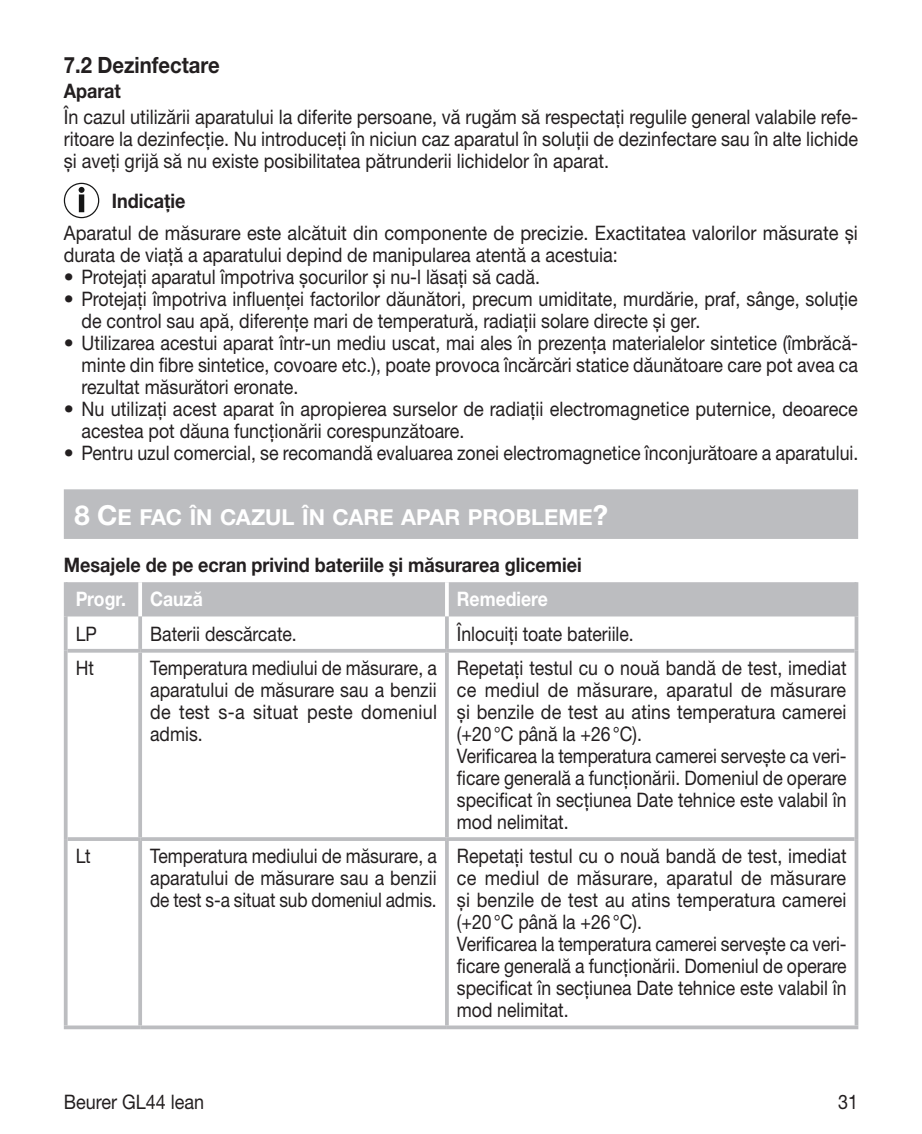
<style>
.page{position:relative;width:922px;height:1134px;background:#fff}
.page>*{position:absolute;margin:0;border:0;box-sizing:border-box;transform-origin:0 0}
.t1{font:700 22.5px "Helvetica Neue LTW1 G";color:#231f20;scale:.9 1}
.t2{font:22px "Helvetica Neue LTW1 G Bd SC800";color:#fff}
.t3{font:20px/22px "Helvetica Neue LTW1 G";color:#231f20}
.t4{font:20px/22px "Helvetica Neue LTW1 G";color:#231f20;scale:.89 1}
.t5{font:20px/22px "Helvetica Neue LTW1 G";color:#231f20;text-align:justify;scale:.9 1}
.t6{font:20px/22px "Helvetica Neue LTW1 G";color:#231f20;text-align:justify;scale:.88 1}
.t7{font:20px/22px "Helvetica Neue LTW1 G";color:#231f20;scale:.91 1}
.t8{font:700 20px "Helvetica Neue LTW1 G";color:#231f20;scale:.9 1}
.t9{font:700 20px "Helvetica Neue LTW1 G";color:#fff;scale:.88 1}
.s1{font-size:27.5px}
</style>
<div class="page">
<div style="left:64px;top:489px;width:793px;height:50px;background:#bcbdc0"></div>
<div style="left:64px;top:183px;width:35px;height:35px;border:1px solid #151616;border-radius:50%"></div>
<div style="left:79px;top:194px;width:5px;height:18px;border:2px solid #151616"></div>
<svg style="left:79px;top:187px;width:5px;height:6px"></svg>
<div style="left:68px;top:582px;width:786px;height:34px;background:#bcbdc0"></div>
<svg style="left:138px;top:582px;width:4px;height:34px"></svg>
<hr style="left:445px;top:582px;width:3px;height:34px;background:#fff">
<svg style="left:64px;top:616px;width:4px;height:35px"></svg>
<svg style="left:854px;top:616px;width:4px;height:35px"></svg>
<svg style="left:64px;top:651px;width:4px;height:188px"></svg>
<svg style="left:854px;top:651px;width:4px;height:188px"></svg>
<svg style="left:64px;top:839px;width:4px;height:186px"></svg>
<svg style="left:854px;top:839px;width:4px;height:186px"></svg>
<svg style="left:138px;top:616px;width:4px;height:33px"></svg>
<hr style="left:445px;top:616px;width:3px;height:33px;background:#bcbdc0">
<svg style="left:68px;top:649px;width:72px;height:4px"></svg>
<svg style="left:140px;top:649px;width:307px;height:4px"></svg>
<svg style="left:138px;top:653px;width:4px;height:184px"></svg>
<svg style="left:447px;top:649px;width:407px;height:4px;background:#c1c2c5"></svg>
<hr style="left:445px;top:653px;width:3px;height:184px;background:#bcbdc0">
<svg style="left:68px;top:837px;width:72px;height:4px"></svg>
<hr style="left:140px;top:837px;width:307px;height:4px;background:#bcbdc0">
<svg style="left:138px;top:841px;width:4px;height:184px"></svg>
<svg style="left:447px;top:837px;width:407px;height:4px;background:#bfc0c3"></svg>
<hr style="left:445px;top:841px;width:3px;height:184px;background:#bcbdc0">
<svg style="left:64px;top:1025px;width:76px;height:4px"></svg>
<svg style="left:140px;top:1025px;width:307px;height:4px"></svg>
<svg style="left:447px;top:1025px;width:411px;height:4px;background:#c4c5c7"></svg>
<hr style="left:64px;top:582px;width:4px;height:34px;background:#bcbdc0">
<hr style="left:854px;top:582px;width:4px;height:34px;background:#bcbdc0">
<p class="t1" style="left:64px;top:51px;width:175px">7.2 Dezinfectare</p>
<p class="t8" style="left:64px;top:79px;width:65px">Aparat</p>
<p class="t5" style="left:64px;top:106px;width:883px">În cazul utilizării aparatului la diferite persoane, vă rugăm să respectați regulile general valabile refe&shy;ritoare la dezinfecție. Nu introduceți în niciun caz aparatul în soluții de dezinfectare sau în alte lichide și aveți grijă să nu existe posibilitatea pătrunderii lichidelor în aparat.</p>
<p class="t8" style="left:112px;top:188px;width:83px">Indicație</p>
<p class="t7" style="left:64px;top:222px;width:873px">Aparatul de măsurare este alcătuit din componente de precizie. Exactitatea valorilor măsurate și durata de viață a aparatului depind de manipularea atentă a acestuia:</p>
<p class="t3" style="left:64px;top:266px;width:477px">• Protejați aparatul împotriva șocurilor și nu-l lăsați să cadă.</p>
<p class="t3" style="left:81px;top:288px;width:777px;text-indent:-18px">• Protejați împotriva influenței factorilor dăunători, precum umiditate, murdărie, praf, sânge, soluție de control sau apă, diferențe mari de temperatură, radiații solare directe și ger.</p>
<p class="t3" style="left:81px;top:332px;width:777px;text-align:justify;text-indent:-18px">• Utilizarea acestui aparat într-un mediu uscat, mai ales în prezența materialelor sintetice (îmbrăcă&shy;minte din fibre sintetice, covoare etc.), poate provoca încărcări statice dăunătoare care pot avea ca rezultat măsurători eronate.</p>
<p class="t3" style="left:81px;top:398px;width:777px;text-indent:-18px">• Nu utilizați acest aparat în apropierea surselor de radiații electromagnetice puternice, deoarece acestea pot dăuna funcționării corespunzătoare.</p>
<p class="t3" style="left:64px;top:442px;width:796px">• Pentru uzul comercial, se recomandă evaluarea zonei electromagnetice înconjurătoare a aparatului.</p>
<p class="t2" style="left:74px;top:503px;width:535px"><span class="s1">8 C</span>E FAC ÎN CAZUL ÎN CARE APAR PROBLEME<span class="s1">?</span></p>
<p class="t8" style="left:64px;top:552px;width:576px">Mesajele de pe ecran privind bateriile și măsurarea glicemiei</p>
<p class="t9" style="left:76px;top:587px;width:146px">Progr. Cauză</p>
<p class="t9" style="left:457px;top:587px;width:105px">Remediere</p>
<p class="t6" style="left:76px;top:622px;width:26px">LP</p>
<p class="t6" style="left:150px;top:622px;width:168px">Baterii descărcate.</p>
<p class="t6" style="left:457px;top:622px;width:202px">Înlocuiți toate bateriile.</p>
<p class="t6" style="left:76px;top:657px;width:22px">Ht</p>
<p class="t6" style="left:150px;top:657px;width:327px">Temperatura mediului de măsurare, a aparatului de măsurare sau a benzii de test s-a situat peste domeniul admis.</p>
<p class="t4" style="left:457px;top:657px;width:439px">Repetați testul cu o nouă bandă de test, imediat ce mediul de măsurare, aparatul de măsurare și benzile de test au atins temperatura camerei (+20°C până la +26°C).<br>Verificarea la temperatura camerei servește ca veri&shy;ficare generală a funcționării. Domeniul de operare specificat în secțiunea Date tehnice este valabil în mod nelimitat.</p>
<p class="t6" style="left:76px;top:845px;width:19px">Lt</p>
<p class="t6" style="left:150px;top:845px;width:327px">Temperatura mediului de măsurare, a aparatului de măsurare sau a benzii de test s-a situat sub domeniul admis.</p>
<p class="t4" style="left:457px;top:845px;width:439px">Repetați testul cu o nouă bandă de test, imediat ce mediul de măsurare, aparatul de măsurare și benzile de test au atins temperatura camerei (+20°C până la +26°C).<br>Verificarea la temperatura camerei servește ca veri&shy;ficare generală a funcționării. Domeniul de operare specificat în secțiunea Date tehnice este valabil în mod nelimitat.</p>
<p class="t5" style="left:64px;top:1091px;width:157px">Beurer GL44 lean</p>
<p class="t5" style="left:837px;top:1091px;width:24px">31</p>
</div>
